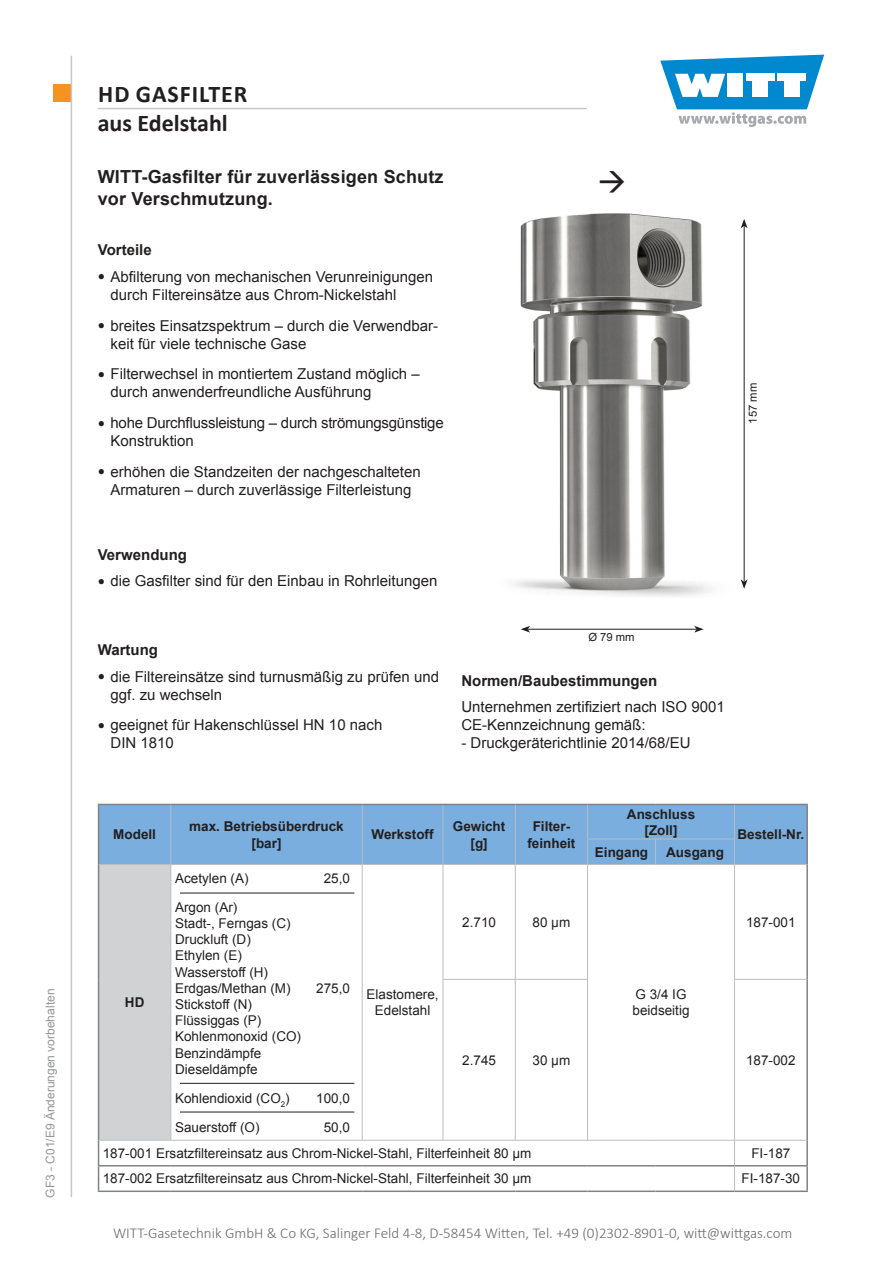
<style>
.page{position:relative;width:893px;height:1263px;background:#fff}
.page>*{position:absolute;margin:0;border:0;box-sizing:border-box;transform-origin:0 0}
.t1{font:700 24px/28.8px "Calibri";color:#231f20}
.Überschrift{font:700 18px/21.6px "Arial";letter-spacing:.01em;color:#231f20}
.Überschrift-2{font:15px/18px "Arial";color:#231f20}
.t2{font:300 15px "Calibri";color:#6b6b6e}
.Überschrift-3{font:700 15px "Arial";color:#231f20}
.TD{font:700 15px "Arial";color:#231f20}
.Einleitungstext{font:13.5px/16.2px "Arial";color:#231f20}
.Einleitungstext-2{font:700 13.5px/16.2px "Arial";color:#231f20;text-align:center}
.t3{font:12px "Arial";color:#939598}
.t4{font:11.25px "Arial";color:#231f20}
.s1{font-family:"Bookman Old Style";font-size:12px}
</style>
<div class="page">
<div style="left:53px;top:85px;width:17px;height:17px;background:#f4931d"></div>
<svg style="left:660px;top:55px;width:164px;height:72px"></svg>
<hr style="left:71px;top:56px;width:1px;height:1141px;background:#c7c8ca">
<hr style="left:98px;top:108px;width:489px;height:1px;background:#c7c8ca">
<hr style="left:744px;top:226px;width:1px;height:356px;background:#231f20">
<svg style="left:741px;top:219px;width:7px;height:9px"></svg>
<svg style="left:741px;top:579px;width:7px;height:10px"></svg>
<hr style="left:528px;top:629px;width:169px;height:1px;background:#231f20">
<svg style="left:694px;top:626px;width:10px;height:7px"></svg>
<svg style="left:521px;top:626px;width:9px;height:7px"></svg>
<img style="left:513px;top:213px;width:198px;height:384px">
<svg style="left:99px;top:865px;width:707px;height:325px"></svg>
<hr style="left:734px;top:804px;width:74px;height:1px;background:#808285">
<hr style="left:806px;top:805px;width:2px;height:34px;background:#808285">
<hr style="left:806px;top:839px;width:2px;height:25px;background:#808285">
<hr style="left:98px;top:864px;width:1px;height:115px;background:#808285">
<hr style="left:806px;top:864px;width:2px;height:115px;background:#808285">
<hr style="left:98px;top:979px;width:1px;height:161px;background:#808285">
<hr style="left:806px;top:979px;width:2px;height:161px;background:#808285">
<hr style="left:806px;top:1140px;width:2px;height:25px;background:#808285">
<hr style="left:98px;top:1165px;width:73px;height:1px;background:#808285">
<svg style="left:98px;top:1140px;width:1px;height:50px"></svg>
<hr style="left:171px;top:1165px;width:191px;height:1px;background:#808285">
<hr style="left:362px;top:1165px;width:81px;height:1px;background:#808285">
<hr style="left:443px;top:1165px;width:72px;height:1px;background:#808285">
<hr style="left:515px;top:1165px;width:73px;height:1px;background:#808285">
<hr style="left:588px;top:1165px;width:68px;height:1px;background:#808285">
<hr style="left:656px;top:1165px;width:78px;height:1px;background:#808285">
<hr style="left:734px;top:1165px;width:74px;height:1px;background:#808285">
<hr style="left:806px;top:1166px;width:2px;height:24px;background:#808285">
<hr style="left:98px;top:1190px;width:73px;height:2px;background:#808285">
<hr style="left:171px;top:1190px;width:191px;height:2px;background:#808285">
<hr style="left:362px;top:1190px;width:81px;height:2px;background:#808285">
<hr style="left:443px;top:1190px;width:72px;height:2px;background:#808285">
<hr style="left:515px;top:1190px;width:73px;height:2px;background:#808285">
<hr style="left:588px;top:1190px;width:68px;height:2px;background:#808285">
<hr style="left:656px;top:1190px;width:78px;height:2px;background:#808285">
<hr style="left:734px;top:1190px;width:74px;height:2px;background:#808285">
<div style="left:98px;top:804px;width:709px;height:60px;background:#79aede"></div>
<hr style="left:99px;top:864px;width:72px;height:1px;background:#bcbdc0">
<hr style="left:171px;top:864px;width:191px;height:1px;background:#bcbdc0">
<hr style="left:170px;top:865px;width:1px;height:114px;background:#bcbdc0">
<hr style="left:362px;top:864px;width:81px;height:1px;background:#bcbdc0">
<hr style="left:362px;top:865px;width:1px;height:114px;background:#bcbdc0">
<hr style="left:443px;top:864px;width:72px;height:1px;background:#bcbdc0">
<hr style="left:443px;top:865px;width:1px;height:114px;background:#bcbdc0">
<hr style="left:515px;top:864px;width:73px;height:1px;background:#bcbdc0">
<hr style="left:515px;top:865px;width:1px;height:114px;background:#bcbdc0">
<hr style="left:588px;top:864px;width:68px;height:1px;background:#bcbdc0">
<hr style="left:587px;top:865px;width:1px;height:114px;background:#bcbdc0">
<hr style="left:656px;top:864px;width:78px;height:1px;background:#bcbdc0">
<hr style="left:734px;top:864px;width:72px;height:1px;background:#bcbdc0">
<hr style="left:734px;top:865px;width:1px;height:114px;background:#bcbdc0">
<hr style="left:170px;top:979px;width:1px;height:161px;background:#bcbdc0">
<hr style="left:362px;top:979px;width:1px;height:161px;background:#bcbdc0">
<hr style="left:443px;top:979px;width:72px;height:1px;background:#bcbdc0">
<hr style="left:443px;top:980px;width:1px;height:160px;background:#bcbdc0">
<hr style="left:515px;top:979px;width:73px;height:1px;background:#bcbdc0">
<hr style="left:515px;top:980px;width:1px;height:160px;background:#bcbdc0">
<hr style="left:587px;top:980px;width:1px;height:160px;background:#bcbdc0">
<hr style="left:734px;top:979px;width:72px;height:1px;background:#bcbdc0">
<hr style="left:734px;top:980px;width:1px;height:160px;background:#bcbdc0">
<hr style="left:99px;top:1140px;width:72px;height:1px;background:#bcbdc0">
<hr style="left:171px;top:1140px;width:191px;height:1px;background:#bcbdc0">
<hr style="left:362px;top:1140px;width:81px;height:1px;background:#bcbdc0">
<hr style="left:443px;top:1140px;width:72px;height:1px;background:#bcbdc0">
<hr style="left:515px;top:1140px;width:73px;height:1px;background:#bcbdc0">
<hr style="left:588px;top:1140px;width:68px;height:1px;background:#bcbdc0">
<hr style="left:656px;top:1140px;width:78px;height:1px;background:#bcbdc0">
<hr style="left:734px;top:1140px;width:72px;height:1px;background:#bcbdc0">
<svg style="left:734px;top:1140px;width:1px;height:50px"></svg>
<hr style="left:180px;top:893px;width:174px;height:1px;background:#231f20">
<hr style="left:180px;top:1083px;width:174px;height:1px;background:#231f20">
<hr style="left:180px;top:1112px;width:174px;height:1px;background:#231f20">
<p class="t3" style="left:42px;top:1197px;width:210px;rotate:-90deg">GF3 - C01/E9 Änderungen vorbehalten</p>
<h1 class="t1" style="left:98px;top:79px;width:151px">HD GASFILTER aus Edelstahl</h1>
<p class="Überschrift" style="left:98px;top:167px;width:347px">WITT-Gasfilter für zuverlässigen Schutz vor Verschmutzung.</p>
<p class="Überschrift-3" style="left:98px;top:240px;width:55px">Vorteile</p>
<p class="Überschrift-2" style="left:111px;top:268px;width:324px;text-indent:-13px"><span class="s1">●</span> Abfilterung von mechanischen Verunreinigungen durch Filtereinsätze aus Chrom-Nickelstahl</p>
<p class="Überschrift-2" style="left:111px;top:316px;width:329px;text-indent:-13px"><span class="s1">●</span> breites Einsatzspektrum – durch die Verwendbar&shy;keit für viele technische Gase</p>
<p class="Überschrift-2" style="left:111px;top:365px;width:311px;text-indent:-13px"><span class="s1">●</span> Filterwechsel in montiertem Zustand möglich – durch anwenderfreundliche Ausführung</p>
<p class="Überschrift-2" style="left:111px;top:414px;width:335px;text-indent:-13px"><span class="s1">●</span> hohe Durchflussleistung – durch strömungsgünstige<br>Konstruktion</p>
<p class="Überschrift-2" style="left:98px;top:463px;width:324px;text-align:center"><span class="s1">●</span> erhöhen die Standzeiten der nachgeschalteten<br>Armaturen – durch zuverlässige Filterleistung</p>
<p class="Überschrift-3" style="left:98px;top:544px;width:91px">Verwendung</p>
<p class="Überschrift-2" style="left:98px;top:572px;width:341px"><span class="s1">●</span> die Gasfilter sind für den Einbau in Rohrleitungen</p>
<p class="Überschrift-3" style="left:98px;top:640px;width:62px">Wartung</p>
<p class="Überschrift-2" style="left:111px;top:667px;width:330px;text-indent:-13px"><span class="s1">●</span> die Filtereinsätze sind turnusmäßig zu prüfen und ggf. zu wechseln</p>
<p class="Überschrift-2" style="left:111px;top:716px;width:273px;text-indent:-13px"><span class="s1">●</span> geeignet für Hakenschlüssel HN 10 nach<br>DIN 1810</p>
<p class="t4" style="left:588px;top:629px;width:48px">Ø 79 mm</p>
<p class="TD" style="left:461px;top:671px;width:197px">Normen/Baubestimmungen</p>
<p class="Überschrift-2" style="left:461px;top:698px;width:265px">Unternehmen zertifiziert nach ISO 9001<br>CE-Kennzeichnung gemäß:</p>
<p class="Überschrift-2" style="left:461px;top:734px;width:231px">- Druckgeräterichtlinie 2014/68/EU</p>
<p class="t4" style="left:745px;top:424px;width:42px;rotate:-90deg">157 mm</p>
<p class="Einleitungstext-2" style="left:113px;top:827px;width:44px">Modell</p>
<p class="Einleitungstext-2" style="left:189px;top:819px;width:156px">max. Betriebsüberdruck [bar]</p>
<p class="Einleitungstext-2" style="left:372px;top:827px;width:64px">Werkstoff</p>
<p class="Einleitungstext-2" style="left:453px;top:819px;width:54px">Gewicht [g]</p>
<p class="Einleitungstext-2" style="left:527px;top:819px;width:50px">Filter&shy;feinheit</p>
<p class="Einleitungstext-2" style="left:627px;top:806px;width:70px">Anschluss [Zoll]</p>
<p class="Einleitungstext-2" style="left:595px;top:844px;width:55px">Eingang</p>
<p class="Einleitungstext-2" style="left:666px;top:844px;width:59px">Ausgang</p>
<p class="Einleitungstext-2" style="left:737px;top:827px;width:68px">Bestell-Nr.</p>
<p class="Einleitungstext-2" style="left:125px;top:995px;width:21px">HD</p>
<p class="Einleitungstext" style="left:175px;top:870px;width:75px">Acetylen (A)</p>
<p class="Einleitungstext" style="left:324px;top:870px;width:28px">25,0</p>
<p class="Einleitungstext" style="left:175px;top:899px;width:117px">Argon (Ar)<br>Stadt-, Ferngas (C)<br>Druckluft (D)<br>Ethylen (E)<br>Wasserstoff (H)<br>Erdgas/Methan (M)</p>
<p class="Einleitungstext" style="left:316px;top:980px;width:35px">275,0</p>
<p class="Einleitungstext" style="left:175px;top:996px;width:128px">Stickstoff (N)<br>Flüssiggas (P)<br>Kohlenmonoxid (CO)<br>Benzindämpfe<br>Dieseldämpfe</p>
<p class="Einleitungstext" style="left:175px;top:1090px;width:116px">Kohlendioxid (CO<sub>2</sub>)</p>
<p class="Einleitungstext" style="left:316px;top:1090px;width:35px">100,0</p>
<p class="Einleitungstext" style="left:175px;top:1119px;width:86px">Sauerstoff (O)</p>
<p class="Einleitungstext" style="left:324px;top:1119px;width:28px">50,0</p>
<p class="Einleitungstext" style="left:367px;top:986px;width:74px;text-align:center">Elastomere,<br>Edelstahl</p>
<p class="Einleitungstext" style="left:462px;top:914px;width:35px">2.710</p>
<p class="Einleitungstext" style="left:532px;top:914px;width:39px">80 µm</p>
<p class="Einleitungstext" style="left:632px;top:986px;width:59px">G 3/4 IG beidseitig</p>
<p class="Einleitungstext" style="left:746px;top:914px;width:51px">187-001</p>
<p class="Einleitungstext" style="left:462px;top:1052px;width:35px">2.745</p>
<p class="Einleitungstext" style="left:532px;top:1052px;width:39px">30 µm</p>
<p class="Einleitungstext" style="left:746px;top:1052px;width:51px">187-002</p>
<p class="Einleitungstext" style="left:103px;top:1145px;width:430px">187-001 Ersatzfiltereinsatz aus Chrom-Nickel-Stahl, Filterfeinheit 80 μm</p>
<p class="Einleitungstext" style="left:751px;top:1145px;width:41px">FI-187</p>
<p class="Einleitungstext" style="left:103px;top:1171px;width:430px">187-002 Ersatzfiltereinsatz aus Chrom-Nickel-Stahl, Filterfeinheit 30 μm</p>
<p class="Einleitungstext" style="left:742px;top:1171px;width:60px">FI-187-30</p>
<p class="t2" style="left:113px;top:1224px;width:681px">WITT-Gasetechnik GmbH &amp; Co KG, Salinger Feld 4-8, D-58454 Witten, Tel. +49 (0)2302-8901-0, witt@wittgas.com</p>
</div>
